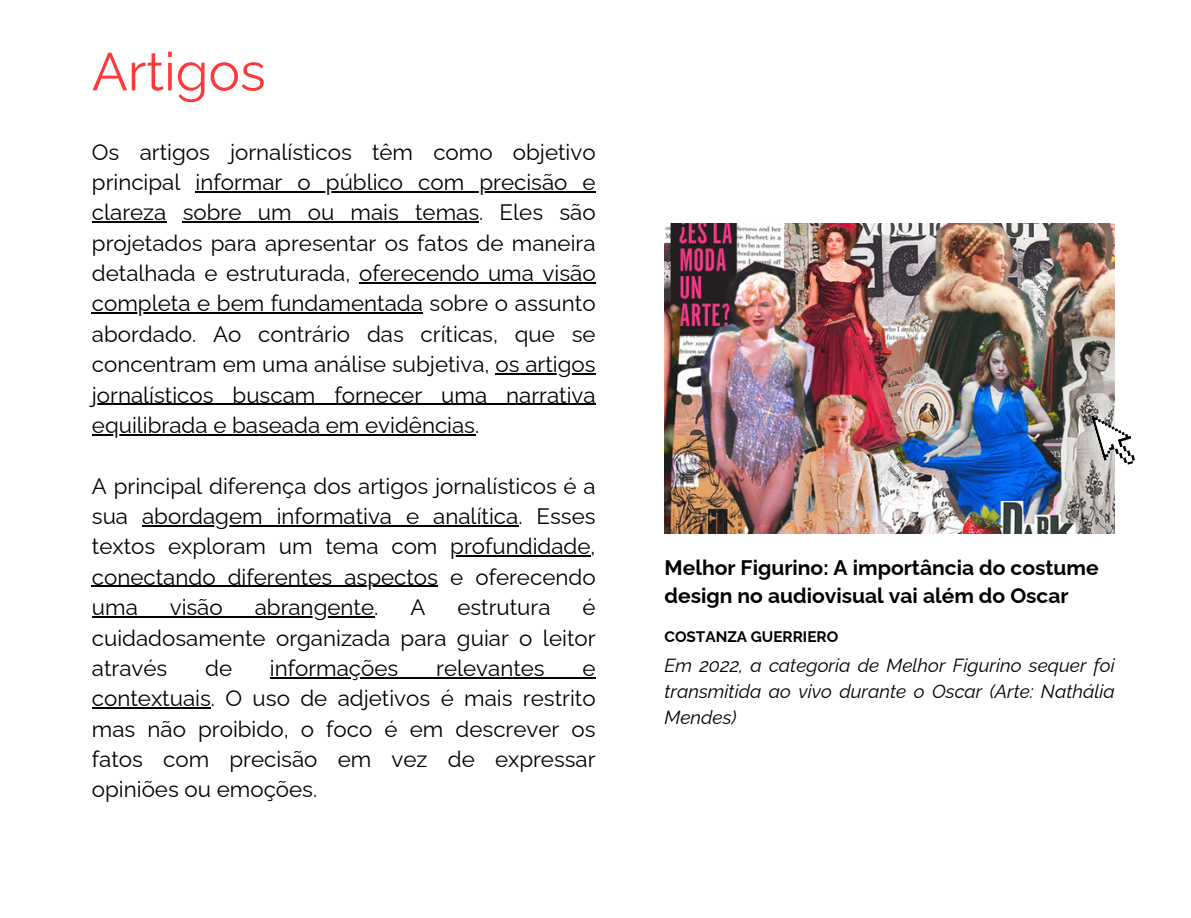
<style>
.page{position:relative;width:1191px;height:918px;background:#fff}
.page>*{position:absolute;margin:0;border:0;box-sizing:border-box;transform-origin:0 0}
.t1{font:53.1px "Raleway";color:#fe3838}
.t2{font:22.35px/30.3px "Raleway";color:#000;text-align:justify}
.t3{font:700 21px/28.2px "Raleway";color:#000}
.t4{font:italic 18.9px/25.8px "Raleway";color:#000;text-align:justify}
.t5{font:700 15.3px "Raleway";color:#000}
</style>
<div class="page">
<hr style="left:195px;top:191px;width:400px;height:1px;background:#000">
<hr style="left:92px;top:221px;width:74px;height:2px;background:#000">
<hr style="left:183px;top:221px;width:296px;height:2px;background:#000">
<hr style="left:359px;top:282px;width:236px;height:1px;background:#000">
<hr style="left:92px;top:313px;width:331px;height:1px;background:#000">
<hr style="left:495px;top:373px;width:100px;height:1px;background:#000">
<hr style="left:92px;top:404px;width:503px;height:1px;background:#000">
<hr style="left:92px;top:434px;width:383px;height:1px;background:#000">
<hr style="left:142px;top:525px;width:376px;height:1px;background:#000">
<hr style="left:450px;top:556px;width:140px;height:1px;background:#000">
<hr style="left:92px;top:586px;width:346px;height:1px;background:#000">
<hr style="left:92px;top:616px;width:282px;height:1px;background:#000">
<hr style="left:270px;top:677px;width:325px;height:1px;background:#000">
<hr style="left:92px;top:707px;width:119px;height:2px;background:#000">
<img style="left:664px;top:223px;width:450px;height:311px">
<svg style="left:1090px;top:407px;width:45px;height:64px"></svg>
<h1 class="t1" style="left:92px;top:40px;width:175px">Artigos</h1>
<h1 class="t2" style="left:92px;top:137px;width:505px">Os artigos jornalísticos têm como objetivo principal</h1>
<h3 class="t2" style="left:92px;top:167px;width:505px;text-indent:104px">informar o público com precisão e clareza sobre um ou mais temas. Eles são projetados para apresentar os fatos de maneira detalhada e estruturada, oferecendo uma visão</h3>
<h3 class="t2" style="left:92px;top:288px;width:505px">completa e bem fundamentada sobre o assunto abordado. Ao contrário das críticas, que se concentram em uma análise subjetiva, os artigos</h3>
<p class="t2" style="left:92px;top:380px;width:505px">jornalísticos buscam fornecer uma narrativa</p>
<h2 class="t2" style="left:92px;top:410px;width:389px">equilibrada e baseada em evidências.</h2>
<h2 class="t2" style="left:92px;top:471px;width:505px">A principal diferença dos artigos jornalísticos é a sua</h2>
<p class="t2" style="left:92px;top:501px;width:505px;text-indent:50px">abordagem informativa e analítica. Esses textos exploram um tema com</p>
<h4 class="t2" style="left:92px;top:531px;width:505px;text-indent:358px">profundidade, conectando diferentes aspectos e oferecendo uma</h4>
<p class="t2" style="left:92px;top:592px;width:505px;text-indent:490px">é cuidadosamente organizada para guiar o leitor através</p>
<p class="t2" style="left:170px;top:592px;width:54px">visão</p>
<p class="t2" style="left:255px;top:592px;width:125px">abrangente.</p>
<p class="t2" style="left:410px;top:592px;width:17px">A</p>
<p class="t2" style="left:457px;top:592px;width:95px">estrutura</p>
<p class="t2" style="left:205px;top:653px;width:28px">de</p>
<p class="t2" style="left:270px;top:653px;width:130px">informações</p>
<p class="t2" style="left:436px;top:653px;width:110px">relevantes</p>
<p class="t2" style="left:92px;top:653px;width:505px;text-indent:490px">e contextuais. O uso de adjetivos é mais restrito mas não proibido, o foco é em descrever os fatos com precisão em vez de expressar opiniões ou emoções.</p>
<p class="t3" style="left:664px;top:553px;width:436px">Melhor Figurino: A importância do costume design no audiovisual vai além do Oscar</p>
<p class="t5" style="left:664px;top:627px;width:175px">COSTANZA GUERRIERO</p>
<p class="t4" style="left:664px;top:652px;width:451px">Em 2022, a categoria de Melhor Figurino sequer foi transmitida ao vivo durante o Oscar (Arte: Nathália Mendes)</p>
</div>
